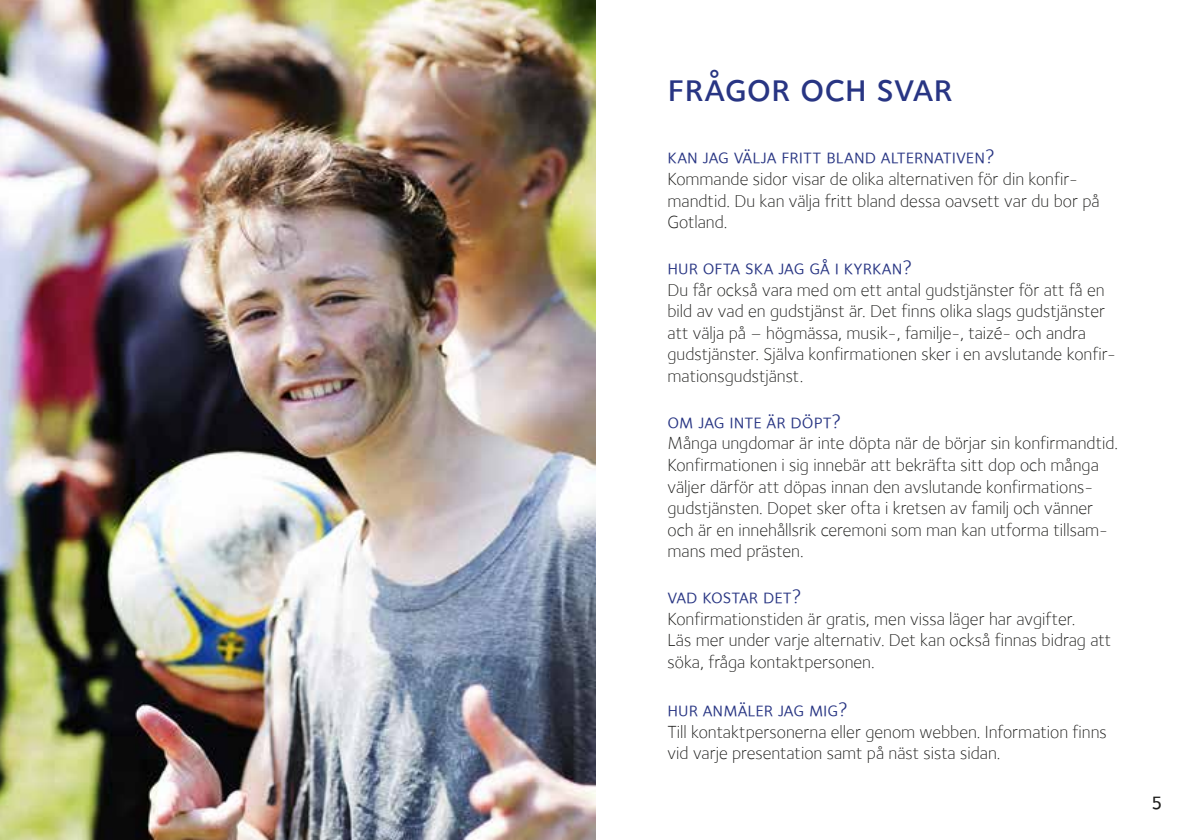
<style>
.page{position:relative;width:1191px;height:840px;background:#fff}
.page>*{position:absolute;margin:0;border:0;box-sizing:border-box;transform-origin:0 0}
.t1{font:40px "Foundry Sterling Medium Expert";color:#283583}
.t2{font:20px "Foundry Sterling Book Expert";color:#283583}
.t3{font:20px "Foundry Sterling Medium Expert";color:#1d1d1b}
.t4{font:300 18px/21.6px "Foundry Sterling";color:#1d1d1b}
</style>
<div class="page">
<img style="left:0;top:0;width:595px;height:839px">
<h1 class="t1" style="left:667px;top:64px;width:287px">frågor och svar</h1>
<p class="t2" style="left:667px;top:145px;width:329px">kan jag välja fritt bland alternativen?</p>
<p class="t4" style="left:667px;top:168px;width:433px">Kommande sidor visar de olika alternativen för din konfir&shy;mandtid. Du kan välja fritt bland dessa oavsett var du bor på<br>Gotland.</p>
<p class="t2" style="left:667px;top:255px;width:246px">hur ofta ska jag gå i kyrkan?</p>
<p class="t4" style="left:667px;top:278px;width:450px">Du får också vara med om ett antal gudstjänster för att få en bild av vad en gudstjänst är. Det finns olika slags gudstjänster att välja på – högmässa, musik-, familje-, taizé- och andra gudstjänster. Själva konfirmationen sker i en avslutande konfir&shy;mationsgudstjänst.</p>
<p class="t2" style="left:667px;top:409px;width:175px">om jag inte är döpt?</p>
<p class="t4" style="left:667px;top:432px;width:452px">Många ungdomar är inte döpta när de börjar sin konfirmandtid.<br>Konfirmationen i sig innebär att bekräfta sitt dop och många väljer därför att döpas innan den avslutande konfirmations&shy;gudstjänsten. Dopet sker ofta i kretsen av familj och vänner och är en innehållsrik ceremoni som man kan utforma tillsam&shy;mans med prästen.</p>
<p class="t2" style="left:667px;top:584px;width:136px">vad kostar det?</p>
<p class="t4" style="left:667px;top:607px;width:445px">Konfirmationstiden är gratis, men vissa läger har avgifter.<br>Läs mer under varje alternativ. Det kan också finnas bidrag att söka, fråga kontaktpersonen.</p>
<p class="t2" style="left:667px;top:697px;width:182px">hur anmäler jag mig?</p>
<p class="t4" style="left:667px;top:720px;width:441px">Till kontaktpersonerna eller genom webben. Information finns vid varje presentation samt på näst sista sidan.</p>
<p class="t3" style="left:1152px;top:787px;width:11px">5</p>
</div>
